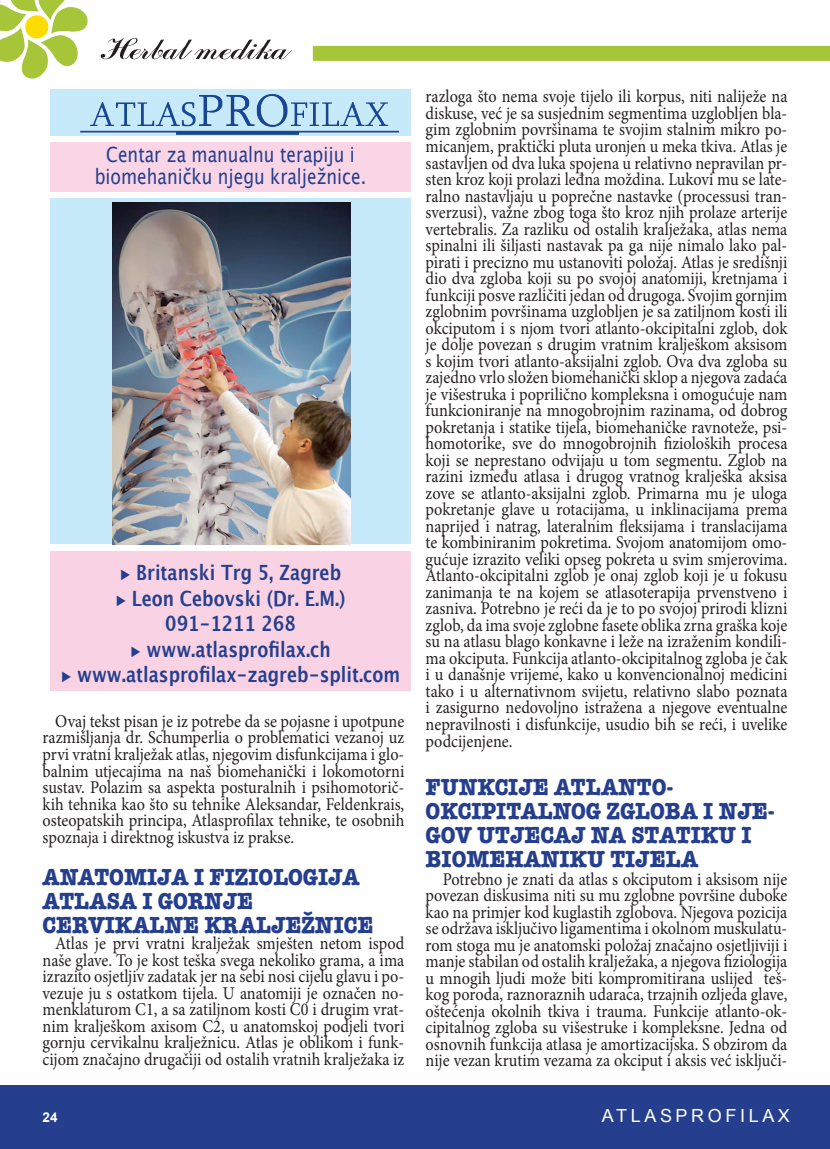
<style>
.page{position:relative;width:830px;height:1149px;background:#fff}
.page>*{position:absolute;margin:0;border:0;box-sizing:border-box;transform-origin:0 0}
.t1{font:700 24px/24px "American Typewriter";color:#253f8e;scale:.89 1}
.t2{font:700 21px "Lucida Grande";color:#253f8e;scale:.82 1}
.t3{font:21px "Lucida Grande";color:#253f8e;scale:.82 1}
.t4{font:18px/16.5px "Minion Pro";color:#231f20;text-align:justify;scale:.9 1}
.t5{font:18px "Arial";letter-spacing:.2em;color:#fff}
.t6{font:700 13.5px "Arial";color:#fff}
.s1{font-family:"Klavika";font-weight:300}
</style>
<div class="page">
<svg style="left:101px;top:38px;width:191px;height:21px"></svg>
<div style="left:0;top:1085px;width:829px;height:63px;background:#253f8e"></div>
<svg style="left:0;top:0;width:88px;height:79px"></svg>
<div style="left:25px;top:15px;width:23px;height:23px;background:#ffdc01;border-radius:50%"></div>
<div style="left:50px;top:199px;width:360px;height:345px;background:#c6eafa"></div>
<img style="left:113px;top:203px;width:237px;height:341px">
<div style="left:50px;top:551px;width:360px;height:139px;background:#f9d3e3"></div>
<div style="left:50px;top:142px;width:360px;height:50px;background:#fad5e5"></div>
<img style="left:50px;top:89px;width:361px;height:47px">
<div style="left:313px;top:46px;width:516px;height:15px;background:#a6c539"></div>
<p class="t3" style="left:106px;top:142px;width:305px">Centar za manualnu terapiju i</p>
<p class="t3" style="left:95px;top:164px;width:332px">biomehaničku njegu kralježnice.</p>
<p class="t2" style="left:120px;top:555px;width:271px"><span class="s1">•</span> Britanski Trg 5, Zagreb</p>
<p class="t2" style="left:115px;top:581px;width:282px"><span class="s1">•</span> Leon Cebovski (Dr. E.M.)</p>
<p class="t2" style="left:165px;top:606px;width:160px">091-1211 268</p>
<p class="t2" style="left:130px;top:632px;width:246px"><span class="s1">•</span> www.atlasprofilax.ch</p>
<p class="t2" style="left:61px;top:657px;width:415px"><span class="s1">•</span> www.atlasprofilax-zagreb-split.com</p>
<p class="t4" style="left:43px;top:712px;width:403px;text-indent:13px">Ovaj tekst pisan je iz potrebe da se pojasne i upotpune razmišljanja dr. Schumperlia o problematici vezanoj uz prvi vratni kralježak atlas, njegovim disfunkcijama i glo&shy;balnim utjecajima na naš biomehanički i lokomotorni sustav. Polazim sa aspekta posturalnih i psihomotorič&shy;kih tehnika kao što su tehnike Aleksandar, Feldenkrais, osteopatskih principa, Atlasprofilax tehnike, te osobnih spoznaja i direktnog iskustva iz prakse.</p>
<p class="t1" style="left:43px;top:863px;width:358px">ANATOMIJA I FIZIOLOGIJA</p>
<p class="t1" style="left:43px;top:887px;width:238px">ATLASA I GORNJE</p>
<p class="t1" style="left:43px;top:911px;width:373px">CERVIKALNE KRALJEŽNICE</p>
<p class="t4" style="left:43px;top:934px;width:403px;text-indent:13px">Atlas je prvi vratni kralježak smješten netom ispod naše glave. To je kost teška svega nekoliko grama, a ima izrazito osjetljiv zadatak jer na sebi nosi cijelu glavu i po&shy;vezuje ju s ostatkom tijela. U anatomiji je označen no&shy;menklaturom C1, a sa zatiljnom kosti C0 i drugim vrat&shy;nim kralješkom axisom C2, u anatomskoj podjeli tvori gornju cervikalnu kralježnicu. Atlas je oblikom i funk&shy;cijom značajno drugačiji od ostalih vratnih kralježaka iz</p>
<p class="t4" style="left:425px;top:88px;width:403px">razloga što nema svoje tijelo ili korpus, niti naliježe na diskuse, već je sa susjednim segmentima uzglobljen bla&shy;gim zglobnim površinama te svojim stalnim mikro po&shy;micanjem, praktički pluta uronjen u meka tkiva. Atlas je sastavljen od dva luka spojena u relativno nepravilan pr&shy;sten kroz koji prolazi leđna moždina. Lukovi mu se late&shy;ralno nastavljaju u poprečne nastavke (processusi tran&shy;sverzusi), važne zbog toga što kroz njih prolaze arterije vertebralis. Za razliku od ostalih kralježaka, atlas nema spinalni ili šiljasti nastavak pa ga nije nimalo lako pal&shy;pirati i precizno mu ustanoviti položaj. Atlas je središnji dio dva zgloba koji su po svojoj anatomiji, kretnjama i funkciji posve različiti jedan od drugoga. Svojim gornjim zglobnim površinama uzglobljen je sa zatiljnom kosti ili okciputom i s njom tvori atlanto-okcipitalni zglob, dok je dolje povezan s drugim vratnim kralješkom aksisom s kojim tvori atlanto-aksijalni zglob. Ova dva zgloba su zajedno vrlo složen biomehanički sklop a njegova zadaća je višestruka i poprilično kompleksna i omogućuje nam funkcioniranje na mnogobrojnim razinama, od dobrog pokretanja i statike tijela, biomehaničke ravnoteže, psi&shy;homotorike, sve do mnogobrojnih fizioloških procesa koji se neprestano odvijaju u tom segmentu. Zglob na razini između atlasa i drugog vratnog kralješka aksisa zove se atlanto-aksijalni zglob. Primarna mu je uloga pokretanje glave u rotacijama, u inklinacijama prema naprijed i natrag, lateralnim fleksijama i translacijama te kombiniranim pokretima. Svojom anatomijom omo&shy;gućuje izrazito veliki opseg pokreta u svim smjerovima.<br>Atlanto-okcipitalni zglob je onaj zglob koji je u fokusu zanimanja te na kojem se atlasoterapija prvenstveno i zasniva. Potrebno je reći da je to po svojoj prirodi klizni zglob, da ima svoje zglobne fasete oblika zrna graška koje su na atlasu blago konkavne i leže na izraženim kondili&shy;ma okciputa. Funkcija atlanto-okcipitalnog zgloba je čak i u današnje vrijeme, kako u konvencionalnoj medicini tako i u alternativnom svijetu, relativno slabo poznata i zasigurno nedovoljno istražena a njegove eventualne nepravilnosti i disfunkcije, usudio bih se reći, i uvelike podcijenjene.</p>
<p class="t1" style="left:425px;top:773px;width:280px">FUNKCIJE ATLANTO-</p>
<p class="t1" style="left:425px;top:797px;width:393px">OKCIPITALNOG ZGLOBA I NJE-<br>GOV UTJECAJ NA STATIKU I<br>BIOMEHANIKU TIJELA</p>
<p class="t4" style="left:425px;top:870px;width:403px;text-indent:17px">Potrebno je znati da atlas s okciputom i aksisom nije povezan diskusima niti su mu zglobne površine duboke kao na primjer kod kuglastih zglobova. Njegova pozicija se održava isključivo ligamentima i okolnom muskulatu&shy;rom stoga mu je anatomski položaj značajno osjetljiviji i manje stabilan od ostalih kralježaka, a njegova fiziologija u mnogih ljudi može biti kompromitirana uslijed teš&shy;kog poroda, raznoraznih udaraca, trzajnih ozljeda glave, oštećenja okolnih tkiva i trauma. Funkcije atlanto-ok&shy;cipitalnog zgloba su višestruke i kompleksne. Jedna od osnovnih funkcija atlasa je amortizacijska. S obzirom da nije vezan krutim vezama za okciput i aksis već isključi-</p>
<p class="t6" style="left:43px;top:1108px;width:17px">24</p>
<p class="t5" style="left:601px;top:1103px;width:189px">ATLASPROFILAX</p>
</div>
